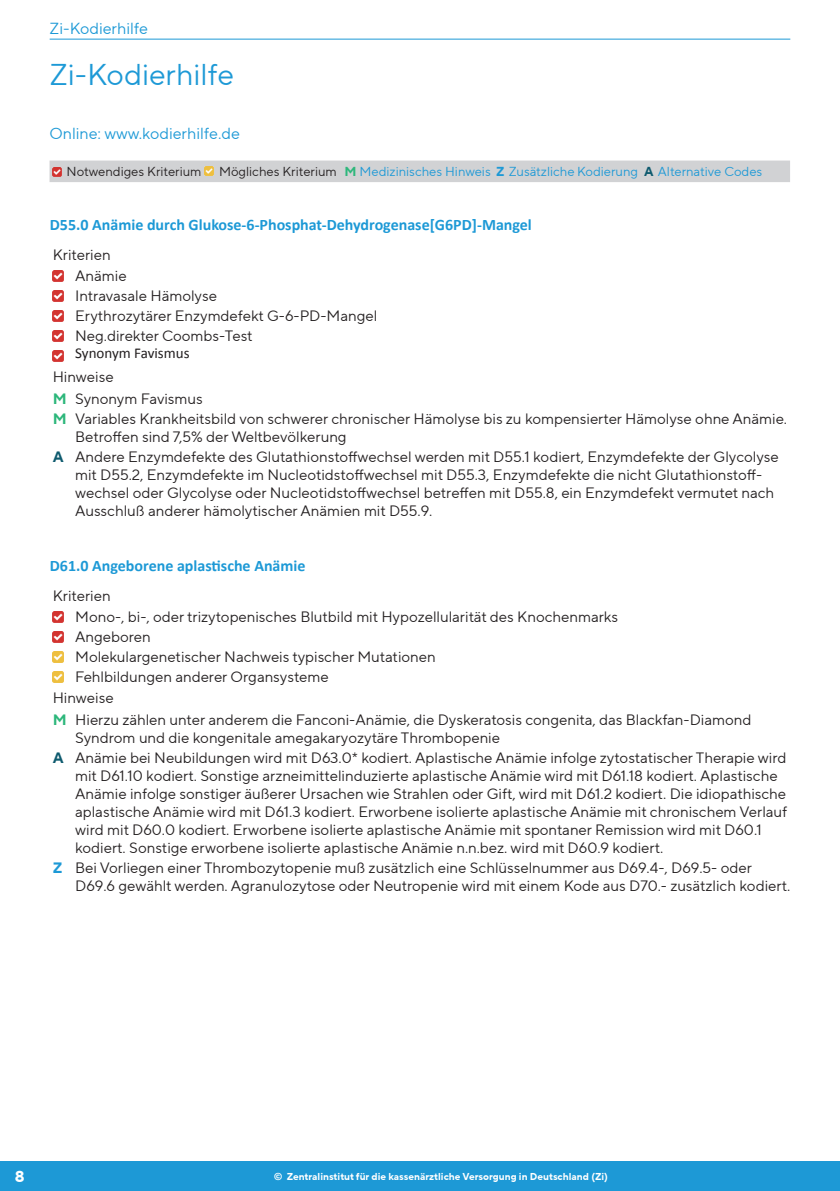
<style>
.page{position:relative;width:840px;height:1191px;background:#fff}
.page>*{position:absolute;margin:0;border:0;box-sizing:border-box;transform-origin:0 0}
.t1{font:30px "TT Norms Pro";color:#1d99d6}
.t2{font:700 16px "Calibri";color:#1d99d6}
.t3{font:16px "TT Norms Pro";color:#1d99d6}
.t4{font:700 16px "TT Norms Pro";color:#fff}
.t5{font:15px/18px "TT Norms Pro";color:#231f20}
.t6{font:15px "Calibri";color:#231f20}
.t7{font:13px "TT Norms Pro";color:#1d99d6}
.t8{font:13px "TT Norms Pro";color:#231f20}
.t9{font:700 10px "TT Norms Pro";color:#fff}
.s1{color:#231f20}
.s2{font-weight:700;color:#2db77b}
.s3{font-weight:700}
.s4{font-weight:700;color:#0e5a6e}
.s5{font-weight:700;color:#1d99d6}
</style>
<div class="page">
<div style="left:0;top:1161px;width:839px;height:30px;background:#1d99d6"></div>
<hr style="left:50px;top:39px;width:739px;height:1px;background:#1d99d6">
<svg style="left:53px;top:271px;width:10px;height:10px"></svg>
<svg style="left:53px;top:291px;width:10px;height:10px"></svg>
<svg style="left:53px;top:311px;width:10px;height:10px"></svg>
<svg style="left:53px;top:331px;width:10px;height:10px"></svg>
<svg style="left:53px;top:350px;width:10px;height:11px"></svg>
<svg style="left:53px;top:612px;width:10px;height:10px"></svg>
<svg style="left:53px;top:632px;width:10px;height:10px"></svg>
<svg style="left:53px;top:651px;width:10px;height:11px"></svg>
<svg style="left:53px;top:671px;width:10px;height:11px"></svg>
<div style="left:49px;top:160px;width:740px;height:22px;background:#d1d2d4"></div>
<p class="t3" style="left:50px;top:17px;width:100px">Zi-Kodierhilfe</p>
<h1 class="t1" style="left:49px;top:53px;width:186px">Zi-Kodierhilfe</h1>
<p class="t3" style="left:49px;top:122px;width:192px">Online: www.kodierhilfe.de</p>
<p class="t8" style="left:66px;top:162px;width:136px">Notwendiges Kriterium</p>
<p class="t7" style="left:219px;top:162px;width:544px"><span class="s1">Mögliches Kriterium</span> <span class="s2">M</span> Medizinisches Hinweis <span class="s3">Z</span> Zusätzliche Kodierung <span class="s4">A</span> Alternative Codes</p>
<p class="t2" style="left:50px;top:213px;width:483px">D55.0 Anämie durch Glukose-6-Phosphat-Dehydrogenase[G6PD]-Mangel</p>
<p class="t5" style="left:75px;top:245px;width:303px;line-height:20.2px;text-indent:-22px">Kriterien<br>Anämie<br>Intravasale Hämolyse<br>Erythrozytärer Enzymdefekt G-6-PD-Mangel<br>Neg.direkter Coombs-Test</p>
<p class="t6" style="left:75px;top:343px;width:116px">Synonym Favismus</p>
<p class="t5" style="left:53px;top:367px;width:735px;line-height:20.6px">Hinweise<br><span class="s2">M</span> Synonym Favismus<br><span class="s2">M</span> Variables Krankheitsbild von schwerer chronischer Hämolyse bis zu kompensierter Hämolyse ohne Anämie.</p>
<p class="t5" style="left:53px;top:426px;width:727px;line-height:20px;text-indent:22px">Betroffen sind 7,5% der Weltbevölkerung<br><span class="s4">A</span> Andere Enzymdefekte des Glutathionstoffwechsel werden mit D55.1 kodiert, Enzymdefekte der Glycolyse</p>
<p class="t5" style="left:75px;top:465px;width:700px">mit D55.2, Enzymdefekte im Nucleotidstoffwechsel mit D55.3, Enzymdefekte die nicht Glutathionstoff&shy;wechsel oder Glycolyse oder Nucleotidstoffwechsel betreffen mit D55.8, ein Enzymdefekt vermutet nach<br>Ausschluß anderer hämolytischer Anämien mit D55.9.</p>
<p class="t2" style="left:50px;top:554px;width:257px">D61.0 Angeborene aplastische Anämie</p>
<p class="t5" style="left:53px;top:586px;width:59px">Kriterien</p>
<p class="t5" style="left:75px;top:608px;width:544px">Mono-, bi-, oder trizytopenisches Blutbild mit Hypozellularität des Knochenmarks</p>
<p class="t5" style="left:75px;top:628px;width:77px">Angeboren</p>
<p class="t5" style="left:75px;top:648px;width:362px">Molekulargenetischer Nachweis typischer Mutationen</p>
<p class="t5" style="left:75px;top:668px;width:255px">Fehlbildungen anderer Organsysteme</p>
<p class="t5" style="left:53px;top:689px;width:62px">Hinweise</p>
<p class="t5" style="left:53px;top:710px;width:699px"><span class="s2">M</span> Hierzu zählen unter anderem die Fanconi-Anämie, die Dyskeratosis congenita, das Blackfan-Diamond</p>
<p class="t5" style="left:53px;top:727px;width:734px;line-height:20px;text-indent:22px">Syndrom und die kongenitale amegakaryozytäre Thrombopenie<br><span class="s4">A</span> Anämie bei Neubildungen wird mit D63.0* kodiert. Aplastische Anämie infolge zytostatischer Therapie wird</p>
<p class="t5" style="left:75px;top:766px;width:713px">mit D61.10 kodiert. Sonstige arzneimittelinduzierte aplastische Anämie wird mit D61.18 kodiert. Aplastische Anämie infolge sonstiger äußerer Ursachen wie Strahlen oder Gift, wird mit D61.2 kodiert. Die idiopathische aplastische Anämie wird mit D61.3 kodiert. Erworbene isolierte aplastische Anämie mit chronischem Verlauf wird mit D60.0 kodiert. Erworbene isolierte aplastische Anämie mit spontaner Remission wird mit D60.1 kodiert. Sonstige erworbene isolierte aplastische Anämie n.n.bez. wird mit D60.9 kodiert.</p>
<p class="t5" style="left:75px;top:858px;width:716px;text-indent:-22px"><span class="s5">Z</span> Bei Vorliegen einer Thrombozytopenie muß zusätzlich eine Schlüsselnummer aus D69.4-, D69.5- oder<br>D69.6 gewählt werden. Agranulozytose oder Neutropenie wird mit einem Kode aus D70.- zusätzlich kodiert.</p>
<p class="t4" style="left:15px;top:1164px;width:11px">8</p>
<p class="t9" style="left:273px;top:1169px;width:335px">© Zentralinstitut für die kassenärztliche Versorgung in Deutschland (Zi)</p>
</div>
